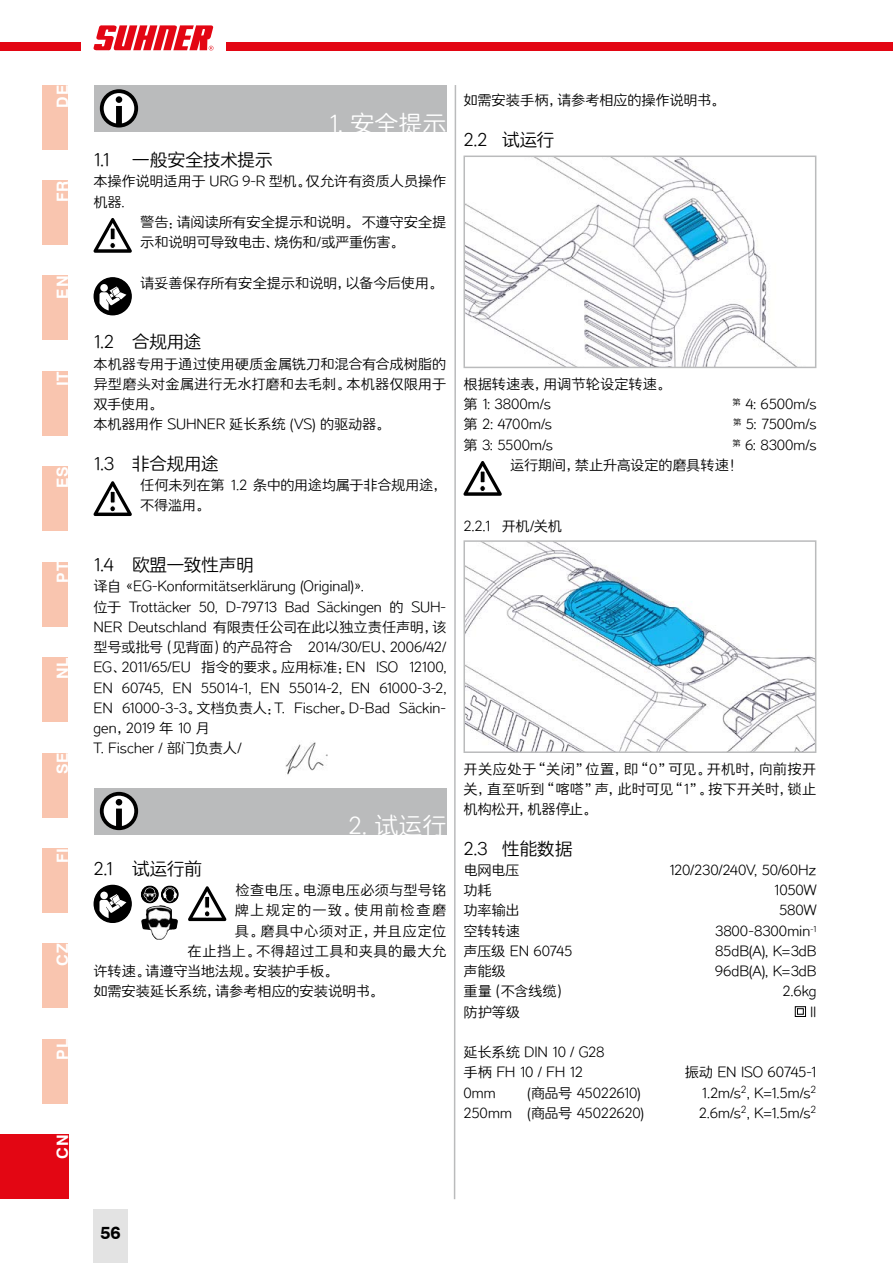
<style>
.page{position:relative;width:893px;height:1263px;background:#fff}
.page>*{position:absolute;margin:0;border:0;box-sizing:border-box;transform-origin:0 0}
.t1{font:24px "Aa Round Li";color:#fff}
.t2{font:18px "Aa Round Li";letter-spacing:-.03em;color:#000}
.t3{font:700 18px "Swiss 721 BT";color:#000}
.t4{font:700 15.75px "Swiss 721 BT";letter-spacing:.05em;color:#fff}
.t5{font:14.25px/20.2px "Aa Round Li";letter-spacing:-.005em;color:#000}
.t6{font:14.25px/20.2px "Aa Round Li";letter-spacing:-.03em;color:#000}
.t7{font:14.25px/20.2px "Aa Round Li";letter-spacing:-.01em;color:#000}
.t8{font:14.25px "Aa Round Li";letter-spacing:.03em;color:#000}
.t9{font:14.25px "Aa Round Li";letter-spacing:.02em;color:#000}
.t10{font:14.25px "Aa Round Li";letter-spacing:.025em;color:#000}
.t11{font:14.25px "Aa Round Li";letter-spacing:.1em;color:#000}
.s1{font-style:inherit}
</style>
<div class="page">
<svg style="left:94px;top:218px;width:38px;height:35px"></svg>
<svg style="left:94px;top:277px;width:38px;height:38px"></svg>
<svg style="left:94px;top:481px;width:38px;height:35px"></svg>
<div style="left:94px;top:788px;width:352px;height:46px;background:#babbbc"></div>
<svg style="left:100px;top:792px;width:38px;height:38px"></svg>
<svg style="left:94px;top:885px;width:38px;height:38px"></svg>
<img style="left:141px;top:905px;width:37px;height:35px">
<svg style="left:168px;top:887px;width:11px;height:17px"></svg>
<svg style="left:141px;top:885px;width:34px;height:18px"></svg>
<svg style="left:188px;top:886px;width:38px;height:35px"></svg>
<div style="left:94px;top:85px;width:352px;height:47px;background:#babbbc"></div>
<svg style="left:100px;top:89px;width:38px;height:39px"></svg>
<img style="left:285px;top:741px;width:43px;height:34px">
<svg style="left:463px;top:461px;width:39px;height:35px"></svg>
<div style="left:795px;top:1006px;width:11px;height:11px;border:1px solid #000"></div>
<svg style="left:797px;top:1008px;width:6px;height:6px"></svg>
<img style="left:466px;top:159px;width:329px;height:206px">
<div style="left:463px;top:156px;width:353px;height:212px;border:2px solid #babbbc"></div>
<img style="left:466px;top:543px;width:347px;height:207px">
<div style="left:463px;top:540px;width:353px;height:213px;border:2px solid #babbbc"></div>
<div style="left:43px;top:1039px;width:25px;height:64px;background:#f9c5af"></div>
<svg style="left:453px;top:85px;width:4px;height:1115px"></svg>
<div style="left:43px;top:944px;width:25px;height:64px;background:#f9c5af"></div>
<div style="left:43px;top:848px;width:25px;height:64px;background:#f9c5af"></div>
<div style="left:43px;top:753px;width:25px;height:64px;background:#f9c5af"></div>
<div style="left:43px;top:657px;width:25px;height:65px;background:#f9c5af"></div>
<div style="left:43px;top:562px;width:25px;height:64px;background:#f9c5af"></div>
<div style="left:43px;top:467px;width:25px;height:64px;background:#f9c5af"></div>
<div style="left:43px;top:371px;width:25px;height:64px;background:#f9c5af"></div>
<div style="left:43px;top:276px;width:25px;height:64px;background:#f9c5af"></div>
<div style="left:43px;top:180px;width:25px;height:65px;background:#f9c5af"></div>
<div style="left:43px;top:85px;width:25px;height:64px;background:#f9c5af"></div>
<div style="left:0;top:43px;width:893px;height:8px;background:#e30613"></div>
<div style="left:81px;top:17px;width:144px;height:42px;background:#fff"></div>
<svg style="left:93px;top:25px;width:120px;height:26px"></svg>
<div style="left:94px;top:1209px;width:34px;height:54px;background:#e3e3e3"></div>
<div style="left:0;top:1134px;width:68px;height:65px;background:#e30613"></div>
<p class="t4" style="left:53px;top:108px;width:24px;rotate:-90deg">DE</p>
<p class="t4" style="left:53px;top:202px;width:23px;rotate:-90deg">FR</p>
<p class="t4" style="left:53px;top:299px;width:24px;rotate:-90deg">EN</p>
<p class="t4" style="left:53px;top:386px;width:16px;rotate:-90deg">IT</p>
<p class="t4" style="left:53px;top:488px;width:23px;rotate:-90deg">ES</p>
<p class="t4" style="left:53px;top:583px;width:22px;rotate:-90deg">PT</p>
<p class="t4" style="left:53px;top:679px;width:23px;rotate:-90deg">NL</p>
<p class="t4" style="left:53px;top:774px;width:23px;rotate:-90deg">SE</p>
<p class="t4" style="left:53px;top:863px;width:17px;rotate:-90deg">FI</p>
<p class="t4" style="left:53px;top:966px;width:23px;rotate:-90deg">CZ</p>
<p class="t4" style="left:53px;top:1059px;width:22px;rotate:-90deg">PL</p>
<p class="t4" style="left:53px;top:1159px;width:26px;rotate:-90deg">CN</p>
<h1 class="t1" style="left:329px;top:107px;width:119px">1. 安全提示</h1>
<p class="t2" style="left:94px;top:147px;width:181px">1.1 一般安全技术提示</p>
<p class="t5" style="left:94px;top:171px;width:354px">本操作说明适用于 URG 9-R 型机。仅允许有资质人员操作机器.</p>
<p class="t5" style="left:140px;top:211px;width:308px">警告：请阅读所有安全提示和说明。 不遵守安全提示和说明可导致电击、烧伤和/或严重伤害。</p>
<p class="t5" style="left:140px;top:272px;width:303px">请妥善保存所有安全提示和说明，以备今后使用。</p>
<p class="t5" style="left:463px;top:90px;width:262px">如需安装手柄，请参考相应的操作说明书。</p>
<p class="t2" style="left:463px;top:127px;width:93px">2.2 试运行</p>
<p class="t2" style="left:94px;top:330px;width:110px">1.2 合规用途</p>
<p class="t5" style="left:94px;top:353px;width:354px">本机器专用于通过使用硬质金属铣刀和混合有合成树脂的异型磨头对金属进行无水打磨和去毛刺。本机器仅限用于双手使用。<br>本机器用作 SUHNER 延长系统 (VS) 的驱动器。</p>
<p class="t2" style="left:94px;top:451px;width:127px">1.3 非合规用途</p>
<p class="t6" style="left:140px;top:474px;width:308px">任何未列在第 1.2 条中的用途均属于非合规用途，不得滥用。</p>
<p class="t2" style="left:94px;top:552px;width:162px">1.4 欧盟一致性声明</p>
<p class="t5" style="left:94px;top:576px;width:354px">译自 «EG-Konformitätserklärung (Original)».<br>位于 Trottäcker 50, D-79713 Bad Säckingen 的 SUH-NER Deutschland 有限责任公司在此以独立责任声明，该型号或批号（见背面）的产品符合 2014/30/EU、2006/42/ EG、2011/65/EU 指令的要求。应用标准：EN ISO 12100, EN 60745, EN 55014-1, EN 55014-2, EN 61000-3-2, EN 61000-3-3。文档负责人：T. Fischer。D-Bad Säckin&shy;gen，2019 年 10 月<br>T. Fischer / 部门负责人/</p>
<p class="t2" style="left:94px;top:856px;width:110px">2.1 试运行前</p>
<h1 class="t1" style="left:348px;top:809px;width:100px">2. 试运行</h1>
<p class="t9" style="left:235px;top:880px;width:213px">检查电压。电源电压必须与型号铭</p>
<p class="t11" style="left:235px;top:900px;width:213px">牌上规定的一致。使用前检查磨</p>
<p class="t10" style="left:235px;top:921px;width:213px">具。磨具中心须对正，并且应定位</p>
<p class="t8" style="left:188px;top:941px;width:260px">在止挡上。不得超过工具和夹具的最大允</p>
<p class="t5" style="left:94px;top:960px;width:245px">许转速。请遵守当地法规。安装护手板。</p>
<p class="t5" style="left:94px;top:981px;width:291px">如需安装延长系统，请参考相应的安装说明书。</p>
<p class="t5" style="left:463px;top:373px;width:208px">根据转速表，用调节轮设定转速。第 1: 3800m/s</p>
<p class="t5" style="left:733px;top:393px;width:85px"><sup>第</sup> 4: 6500m/s</p>
<p class="t5" style="left:463px;top:414px;width:90px">第 2: 4700m/s</p>
<p class="t5" style="left:733px;top:414px;width:85px"><sup>第</sup> 5: 7500m/s</p>
<p class="t5" style="left:463px;top:434px;width:91px">第 3: 5500m/s</p>
<p class="t5" style="left:510px;top:434px;width:308px;text-indent:222px"><sup>第</sup> 6: 8300m/s运行期间，禁止升高设定的磨具转速！</p>
<p class="t7" style="left:463px;top:515px;width:100px">2.2.1 开机/关机</p>
<p class="t5" style="left:463px;top:758px;width:354px;text-align:justify">开关应处于“关闭”位置，即“0”可见。开机时，向前按开关，直至听到“喀嗒”声，此时可见“1”。按下开关时，锁止机构松开，机器停止。</p>
<p class="t2" style="left:463px;top:836px;width:111px">2.3 性能数据</p>
<p class="t5" style="left:463px;top:859px;width:57px">电网电压</p>
<p class="t5" style="left:669px;top:859px;width:149px">120/230/240V, 50/60Hz</p>
<p class="t5" style="left:463px;top:879px;width:30px">功耗</p>
<p class="t5" style="left:774px;top:879px;width:44px">1050W</p>
<p class="t5" style="left:463px;top:900px;width:58px">功率输出</p>
<p class="t5" style="left:779px;top:900px;width:39px">580W</p>
<p class="t5" style="left:463px;top:920px;width:58px">空转转速</p>
<p class="t5" style="left:715px;top:920px;width:103px">3800-8300min<sup>-1</sup></p>
<p class="t6" style="left:463px;top:940px;width:110px">声压级 EN 60745</p>
<p class="t5" style="left:715px;top:940px;width:103px">85dB(A), K=3dB</p>
<p class="t5" style="left:463px;top:960px;width:44px">声能级</p>
<p class="t5" style="left:715px;top:960px;width:103px">96dB(A), K=3dB</p>
<p class="t5" style="left:463px;top:981px;width:108px">重量（不含线缆）</p>
<p class="t5" style="left:782px;top:981px;width:35px">2.6kg</p>
<p class="t5" style="left:463px;top:1001px;width:58px">防护等级</p>
<p class="t5" style="left:810px;top:1001px;width:8px">II</p>
<p class="t7" style="left:463px;top:1041px;width:142px">延长系统 DIN 10 / G28手柄 <span class="s1">FH 10 / FH 12</span></p>
<p class="t5" style="left:685px;top:1062px;width:133px">振动 EN ISO 60745-1</p>
<p class="t5" style="left:463px;top:1082px;width:34px">0mm</p>
<p class="t6" style="left:527px;top:1082px;width:115px">(商品号 45022610)</p>
<p class="t5" style="left:702px;top:1082px;width:116px">1.2m/s<sup>2</sup>, K=1.5m/s<sup>2</sup></p>
<p class="t5" style="left:463px;top:1102px;width:182px">250mm (商品号 45022620)</p>
<p class="t5" style="left:699px;top:1102px;width:119px">2.6m/s<sup>2</sup>, K=1.5m/s<sup>2</sup></p>
<p class="t3" style="left:100px;top:1222px;width:22px">56</p>
</div>
